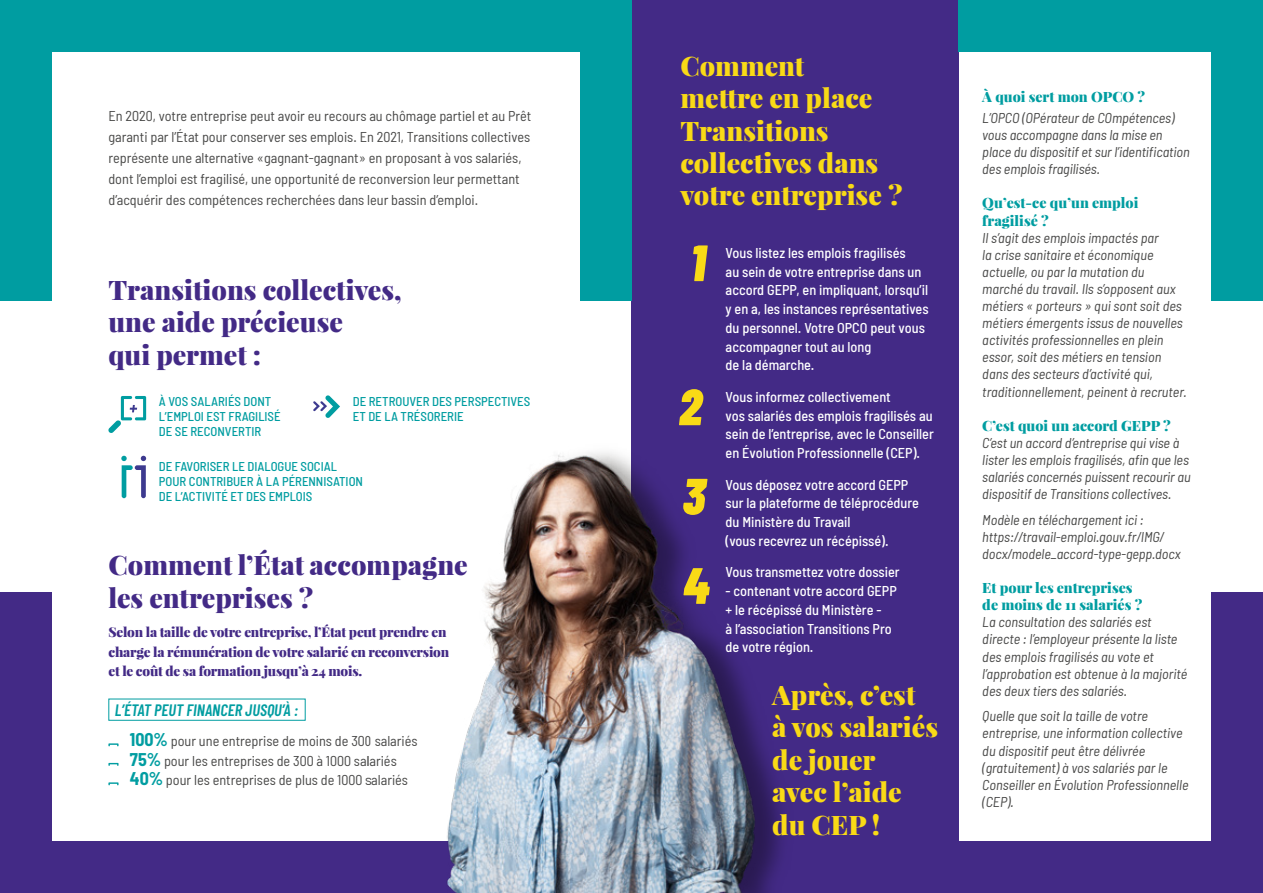
<style>
.page{position:relative;width:1263px;height:893px;background:#fff}
.page>*{position:absolute;margin:0;border:0;box-sizing:border-box;transform-origin:0 0}
.t1{font:italic 900 51px/89.2px "Barlow Condensed";color:#f9da16}
.t2{font:900 27px/32.4px "Playfair Display";color:#f9da16}
.t3{font:900 27px/32.4px "Playfair Display";color:#432a86}
.t4{font:italic 600 16.5px "Barlow Condensed";color:#009da1}
.t5{font:italic semi-condensed 14.25px/17.1px "Barlow";color:#484847}
.t6{font:500 semi-condensed 14.25px/18.8px "Barlow";color:#fff}
.t7{font:semi-condensed 14.25px/21px "Barlow";color:#484847}
.t8{font:900 14.25px/17.1px "Playfair Display";color:#009da1}
.t9{font:900 13.5px/19.5px "Playfair Display";letter-spacing:-.015em;color:#432a86}
.t10{font:500 semi-condensed 12.75px/15px "Barlow";color:#009da1}
.s1{font-weight:700;font-size:18px;color:#009da1}
</style>
<div class="page">
<div style="left:631px;top:0;width:328px;height:893px;background:#432a86"></div>
<div style="left:0;top:0;width:631px;height:51px;background:#009da1"></div>
<div style="left:959px;top:0;width:304px;height:51px;background:#009da1"></div>
<div style="left:0;top:592px;width:51px;height:301px;background:#432a86"></div>
<div style="left:0;top:0;width:51px;height:300px;background:#009da1"></div>
<div style="left:1212px;top:592px;width:51px;height:301px;background:#432a86"></div>
<div style="left:580px;top:0;width:51px;height:300px;background:#009da1"></div>
<div style="left:1212px;top:0;width:51px;height:300px;background:#009da1"></div>
<div style="left:0;top:842px;width:631px;height:51px;background:#432a86"></div>
<div style="left:631px;top:842px;width:632px;height:51px;background:#432a86"></div>
<svg style="left:108px;top:743px;width:11px;height:3px"></svg>
<svg style="left:108px;top:763px;width:11px;height:3px"></svg>
<svg style="left:108px;top:782px;width:11px;height:3px"></svg>
<div style="left:108px;top:699px;width:198px;height:22px;border:1px solid #009da1"></div>
<img style="left:370px;top:452px;width:412px;height:441px">
<svg style="left:108px;top:396px;width:38px;height:37px"></svg>
<svg style="left:313px;top:395px;width:27px;height:23px"></svg>
<svg style="left:121px;top:456px;width:25px;height:42px"></svg>
<p class="t7" style="left:108px;top:105px;width:424px">En 2020, votre entreprise peut avoir eu recours au chômage partiel et au Prêt garanti par l’État pour conserver ses emplois. En 2021, Transitions collectives représente une alternative «gagnant-gagnant» en proposant à vos salariés, dont l’emploi est fragilisé, une opportunité de reconversion leur permettant d’acquérir des compétences recherchées dans leur bassin d’emploi.</p>
<h2 class="t3" style="left:108px;top:273px;width:295px">Transitions collectives, une aide précieuse<br>qui permet :</h2>
<p class="t10" style="left:159px;top:393px;width:123px">À VOS SALARIÉS DONT<br>L’EMPLOI EST FRAGILISÉ<br>DE SE RECONVERTIR</p>
<p class="t10" style="left:159px;top:458px;width:206px">DE FAVORISER LE DIALOGUE SOCIAL<br>POUR CONTRIBUER À LA PÉRENNISATION<br>DE L’ACTIVITÉ ET DES EMPLOIS</p>
<p class="t10" style="left:353px;top:393px;width:179px">DE RETROUVER DES PERSPECTIVES<br>ET DE LA TRÉSORERIE</p>
<h2 class="t3" style="left:108px;top:549px;width:361px">Comment l’État accompagne les entreprises ?</h2>
<p class="t9" style="left:108px;top:622px;width:342px">Selon la taille de votre entreprise, l’État peut prendre en charge la rémunération de votre salarié en reconversion et le coût de sa formation jusqu’à 24 mois.</p>
<p class="t4" style="left:115px;top:698px;width:185px">L’ÉTAT PEUT FINANCER JUSQU’À :</p>
<p class="t7" style="left:130px;top:731px;width:289px;line-height:19.5px"><span class="s1">100%</span> pour une entreprise de moins de 300 salariés<br><span class="s1">75%</span> pour les entreprises de 300 à 1000 salariés<br><span class="s1">40%</span> pour les entreprises de plus de 1000 salariés</p>
<h2 class="t2" style="left:680px;top:49px;width:224px">Comment<br>mettre en place<br>Transitions collectives dans votre entreprise ?</h2>
<h1 class="t1" style="left:690px;top:216px;width:16px">1</h1>
<p class="t6" style="left:726px;top:243px;width:204px">Vous listez les emplois fragilisés<br>au sein de votre entreprise dans un accord GEPP, en impliquant, lorsqu’il y en a, les instances représentatives du personnel. Votre OPCO peut vous accompagner tout au long<br>de la démarche.</p>
<p class="t6" style="left:726px;top:387px;width:210px">Vous informez collectivement<br>vos salariés des emplois fragilisés au sein de l’entreprise, avec le Conseiller en Évolution Professionnelle (CEP).</p>
<p class="t6" style="left:726px;top:475px;width:195px">Vous déposez votre accord GEPP sur la plateforme de téléprocédure du Ministère du Travail<br>(vous recevrez un récépissé).</p>
<p class="t6" style="left:726px;top:563px;width:176px">Vous transmettez votre dossier</p>
<p class="t6" style="left:726px;top:581px;width:173px">- contenant votre accord GEPP + le récépissé du Ministère -<br>à l’association Transitions Pro de votre région.</p>
<h2 class="t2" style="left:772px;top:678px;width:167px">Après, c’est<br>à vos salariés de jouer<br>avec l’aide du CEP !</h2>
<h1 class="t1" style="left:679px;top:360px;width:32px">2<br>3<br>4</h1>
<p class="t8" style="left:982px;top:87px;width:164px">À quoi sert mon OPCO ?</p>
<p class="t5" style="left:982px;top:109px;width:209px">L’OPCO (OPérateur de COmpétences) vous accompagne dans la mise en place du dispositif et sur l’identification des emplois fragilisés.</p>
<p class="t8" style="left:982px;top:194px;width:158px">Qu’est-ce qu’un emploi fragilisé ?</p>
<p class="t5" style="left:982px;top:229px;width:206px">Il s’agit des emplois impactés par<br>la crise sanitaire et économique actuelle, ou par la mutation du marché du travail. Ils s’opposent aux métiers « porteurs » qui sont soit des métiers émergents issus de nouvelles activités professionnelles en plein essor, soit des métiers en tension dans des secteurs d’activité qui, traditionnellement, peinent à recruter.</p>
<p class="t8" style="left:982px;top:417px;width:190px">C’est quoi un accord GEPP ?</p>
<p class="t5" style="left:982px;top:434px;width:210px">C’est un accord d’entreprise qui vise à lister les emplois fragilisés, afin que les salariés concernés puissent recourir au dispositif de Transitions collectives.</p>
<p class="t5" style="left:982px;top:511px;width:200px">Modèle en téléchargement ici : https://travail-emploi.gouv.fr/IMG/ docx/modele_accord-type-gepp.docx</p>
<p class="t8" style="left:982px;top:579px;width:162px">Et pour les entreprises de moins de 11 salariés ?</p>
<p class="t5" style="left:982px;top:613px;width:207px">La consultation des salariés est directe : l’employeur présente la liste des emplois fragilisés au vote et l’approbation est obtenue à la majorité des deux tiers des salariés.</p>
<p class="t5" style="left:982px;top:707px;width:208px">Quelle que soit la taille de votre entreprise, une information collective du dispositif peut être délivrée (gratuitement) à vos salariés par le<br>Conseiller en Évolution Professionnelle (CEP).</p>
</div>
